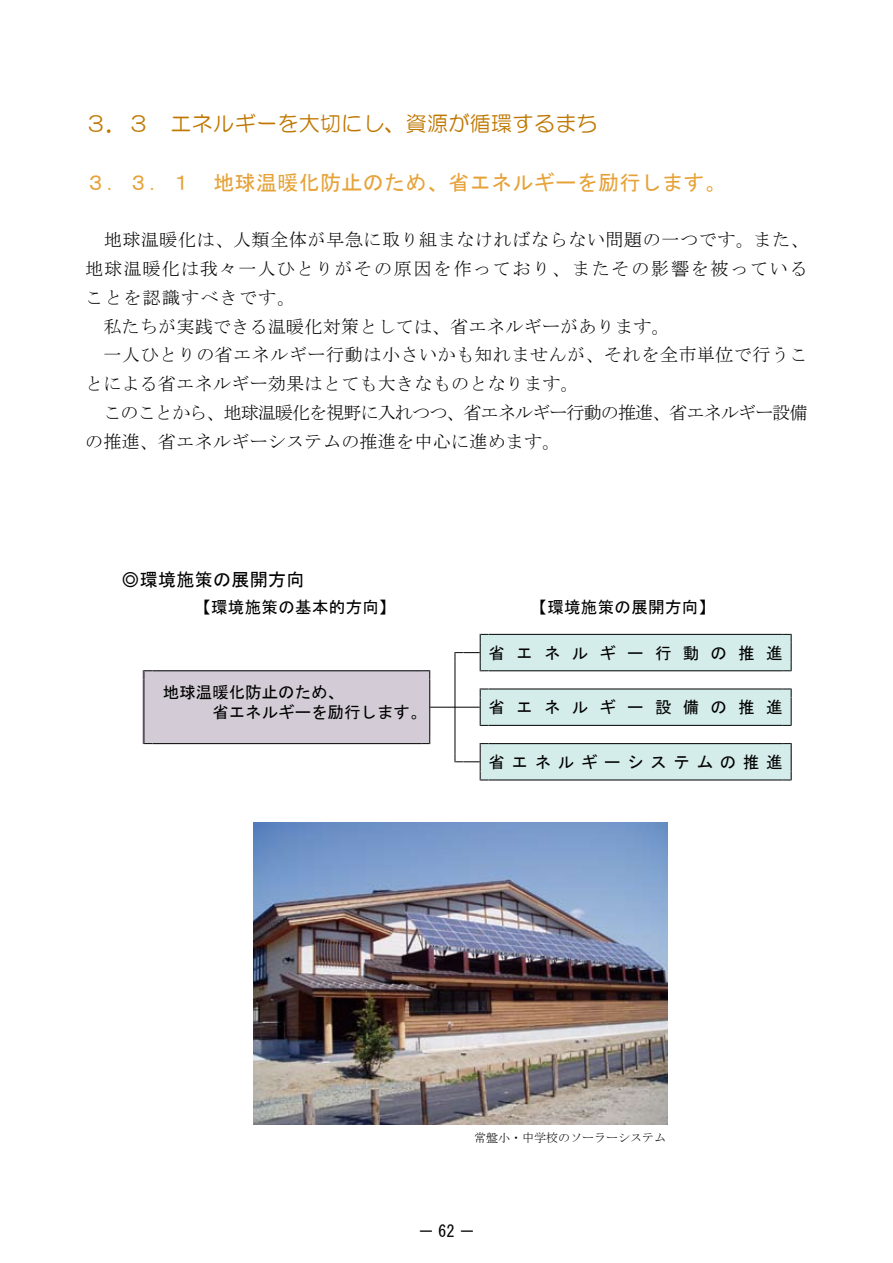
<style>
.page{position:relative;width:893px;height:1263px;background:#fff}
.page>*{position:absolute;margin:0;border:0;box-sizing:border-box;transform-origin:0 0}
.t1{font:21px "MS Gothic";letter-spacing:.02em;color:#e6a238}
.t2{font:21px "HG Maru Gothic MPRO";letter-spacing:.02em;color:#bf7700}
.t3{font:18px "MS Mincho";letter-spacing:.03em;color:#000}
.t4{font:18px "MS Mincho";letter-spacing:-.045em;color:#000}
.t5{font:18px "MS Mincho";letter-spacing:.1em;color:#000}
.t6{font:18px "MS Mincho";letter-spacing:.07em;color:#000}
.t7{font:18px "MS Gothic";letter-spacing:.015em;color:#000}
.t8{font:16.5px "MS Gothic";letter-spacing:.02em;color:#000}
.t9{font:16.5px/19.8px "MS Gothic";color:#000}
.t10{font:16.5px "MS Gothic";letter-spacing:.685em;color:#000}
.t11{font:16.5px "MS Gothic";letter-spacing:.405em;color:#000}
.t12{font:12px "MS Mincho";color:#000}
</style>
<div class="page">
<div style="left:143px;top:670px;width:287px;height:74px;background:#d3ccd6"></div>
<div style="left:480px;top:634px;width:311px;height:37px;background:#d4ecea"></div>
<div style="left:480px;top:689px;width:311px;height:36px;background:#d4ecea"></div>
<div style="left:481px;top:743px;width:311px;height:36px;background:#d4ecea"></div>
<hr style="left:489px;top:634px;width:294px;height:1px;background:#000">
<svg style="left:143px;top:670px;width:10px;height:9px"></svg>
<svg style="left:421px;top:670px;width:10px;height:9px"></svg>
<hr style="left:152px;top:670px;width:269px;height:1px;background:#000">
<svg style="left:454px;top:633px;width:35px;height:39px"></svg>
<svg style="left:782px;top:633px;width:10px;height:39px"></svg>
<hr style="left:489px;top:670px;width:294px;height:1px;background:#000">
<hr style="left:489px;top:688px;width:294px;height:1px;background:#000">
<hr style="left:430px;top:707px;width:50px;height:1px;background:#000">
<svg style="left:479px;top:688px;width:10px;height:38px"></svg>
<svg style="left:782px;top:688px;width:10px;height:38px"></svg>
<hr style="left:489px;top:725px;width:294px;height:1px;background:#000">
<hr style="left:143px;top:679px;width:1px;height:56px;background:#000">
<hr style="left:429px;top:679px;width:1px;height:56px;background:#000">
<svg style="left:143px;top:735px;width:10px;height:10px"></svg>
<svg style="left:421px;top:735px;width:10px;height:10px"></svg>
<hr style="left:152px;top:743px;width:269px;height:1px;background:#000">
<hr style="left:489px;top:743px;width:294px;height:1px;background:#000">
<hr style="left:454px;top:661px;width:1px;height:92px;background:#000">
<svg style="left:454px;top:743px;width:35px;height:38px"></svg>
<svg style="left:782px;top:743px;width:10px;height:38px"></svg>
<hr style="left:489px;top:779px;width:294px;height:1px;background:#000">
<img style="left:253px;top:822px;width:415px;height:302px">
<p class="t2" style="left:85px;top:113px;width:514px">３．３ エネルギーを大切にし、資源が循環するまち</p>
<p class="t1" style="left:85px;top:172px;width:642px">３．３．１ 地球温暖化防止のため、省エネルギーを励行します。</p>
<p class="t3" style="left:104px;top:231px;width:707px">地球温暖化は、人類全体が早急に取り組まなければならない問題の一つです。また、</p>
<p class="t5" style="left:85px;top:260px;width:724px">地球温暖化は我々一人ひとりがその原因を作っており、またその影響を被っている</p>
<p class="t6" style="left:85px;top:288px;width:212px">ことを認識すべきです。</p>
<p class="t3" style="left:103px;top:317px;width:568px">私たちが実践できる温暖化対策としては、省エネルギーがあります。</p>
<p class="t3" style="left:104px;top:346px;width:705px">一人ひとりの省エネルギー行動は小さいかも知れませんが、それを全市単位で行うこ</p>
<p class="t3" style="left:85px;top:375px;width:495px">とによる省エネルギー効果はとても大きなものとなります。</p>
<p class="t4" style="left:103px;top:403px;width:706px">このことから、地球温暖化を視野に入れつつ、省エネルギー行動の推進、省エネルギー設備</p>
<p class="t3" style="left:85px;top:432px;width:477px">の推進、省エネルギーシステムの推進を中心に進めます。</p>
<p class="t7" style="left:122px;top:570px;width:184px">◎環境施策の展開方向</p>
<p class="t8" style="left:194px;top:599px;width:203px">【環境施策の基本的方向】</p>
<p class="t8" style="left:531px;top:599px;width:186px">【環境施策の展開方向】</p>
<p class="t10" style="left:488px;top:645px;width:295px">省エネルギー行動の推進</p>
<p class="t9" style="left:163px;top:682px;width:265px">地球温暖化防止のため、<br>　　　省エネルギーを励行します。</p>
<p class="t10" style="left:488px;top:699px;width:295px">省エネルギー設備の推進</p>
<p class="t11" style="left:488px;top:754px;width:295px">省エネルギーシステムの推進</p>
<p class="t12" style="left:474px;top:1132px;width:193px">常盤小・中学校のソーラーシステム</p>
<p class="t8" style="left:418px;top:1223px;width:59px">－62－</p>
<p class="t8" style="left:420px;top:1223px;width:55px">- -</p>
</div>
